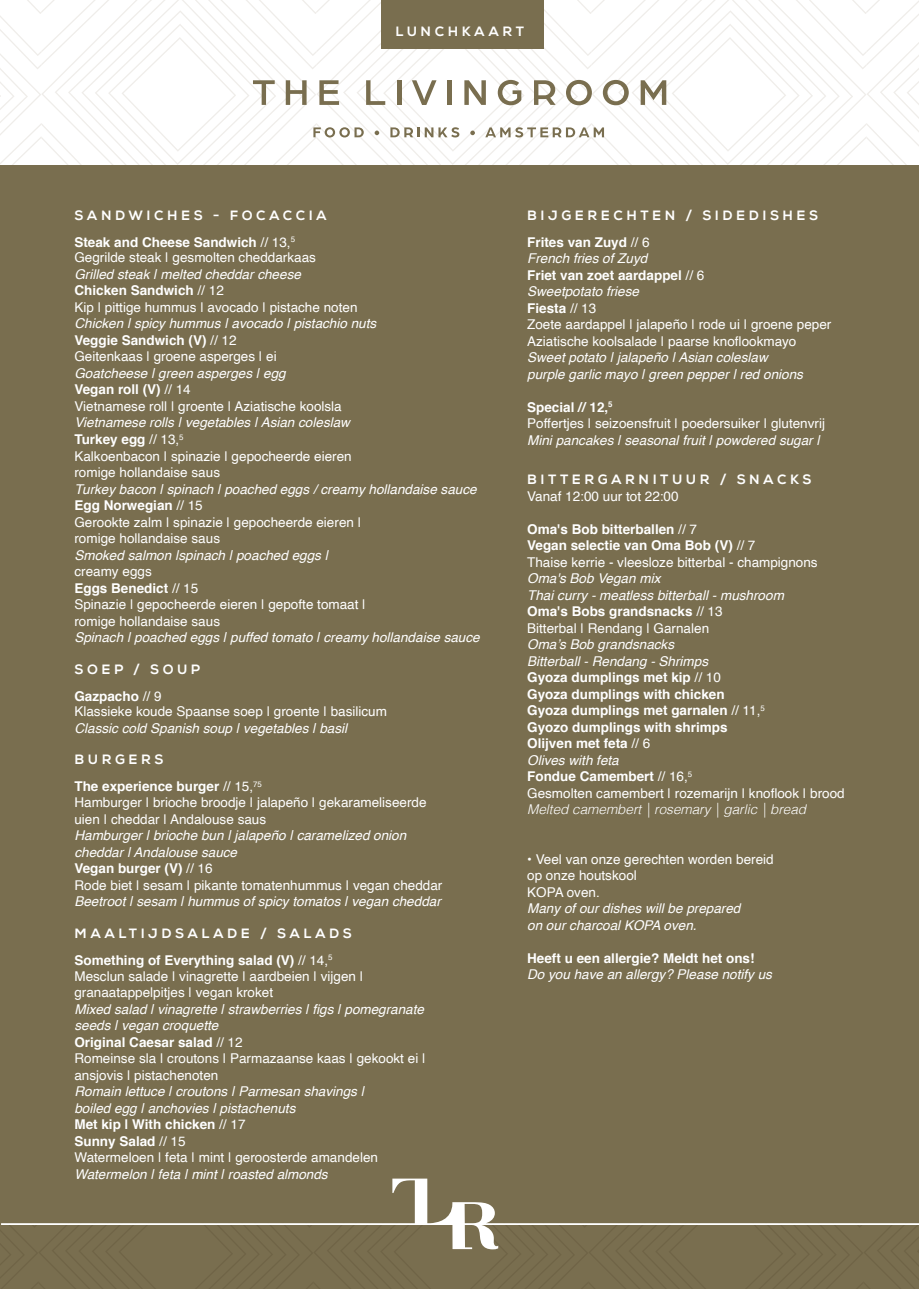
<style>
.page{position:relative;width:919px;height:1289px;background:#fff}
.page>*{position:absolute;margin:0;border:0;box-sizing:border-box;transform-origin:0 0}
.t1{font:13.5px/16.5px "Helvetica";color:#fff}
.t2{font:italic 13.5px/16.5px "Helvetica";color:#fff}
.t3{font:700 13.5px/16.5px "Helvetica";color:#fff}
.t4{font:800 13.5px "Nexa";letter-spacing:.265em;color:#fff}
.t5{font:italic 300 13.5px "Helvetica";color:#fff}
.s1{font-weight:700}
.s2{font-style:italic}
.s3{font-weight:700;font-style:normal}
.s4{font-style:normal}
.s5{font-weight:400;font-style:italic}
.s6{font-weight:400}
</style>
<div class="page">
<svg style="left:0;top:0;width:918px;height:166px"></svg>
<div style="left:0;top:166px;width:918px;height:1122px;background:#796e4f"></div>
<svg style="left:1px;top:1178px;width:917px;height:71px"></svg>
<p class="t4" style="left:395px;top:23px;width:130px">LUNCHKAART</p>
<p class="t4" style="left:75px;top:207px;width:254px">SANDWICHES - FOCACCIA</p>
<p class="t1" style="left:74px;top:234px;width:243px;line-height:15.8px"><span class="s1">Steak and Cheese Sandwich</span> // 13,<sup>5<br></sup>Gegrilde steak | gesmolten cheddarkaas</p>
<p class="t1" style="left:74px;top:266px;width:284px"><span class="s2">Grilled steak | melted cheddar cheese<br></span><span class="s1">Chicken Sandwich</span> // 12<br>Kip | pittige hummus | avocado | pistache noten</p>
<p class="t2" style="left:74px;top:316px;width:303px">Chicken | spicy hummus | avocado | pistachio nuts<br><span class="s3">Veggie Sandwich (V)</span> <span class="s4">// 12<br>Geitenkaas | groene asperges | ei</span></p>
<p class="t1" style="left:74px;top:365px;width:269px"><span class="s2">Goatcheese | green asperges | egg<br></span><span class="s1">Vegan roll (V)</span> // 14<br>Vietnamese roll | groente | Aziatische koolsla</p>
<p class="t1" style="left:74px;top:415px;width:279px"><span class="s2">Vietnamese rolls | vegetables | Asian coleslaw </span><span class="s1">Turkey egg</span> // 13,<sup>5<br></sup>Kalkoenbacon | spinazie | gepocheerde eieren romige hollandaise saus</p>
<p class="t1" style="left:74px;top:481px;width:403px"><span class="s2">Turkey bacon | spinach | poached eggs / creamy hollandaise sauce </span><span class="s1">Egg Norwegian</span> // 15<br>Gerookte zalm | spinazie | gepocheerde eieren |<br>romige hollandaise saus</p>
<p class="t2" style="left:74px;top:547px;width:255px">Smoked salmon |spinach | poached eggs |</p>
<p class="t1" style="left:74px;top:563px;width:293px">creamy eggs<br><span class="s1">Eggs Benedict</span> // 15<br>Spinazie | gepocheerde eieren | gepofte tomaat | romige hollandaise saus</p>
<p class="t2" style="left:74px;top:629px;width:407px">Spinach | poached eggs | puffed tomato | creamy hollandaise sauce</p>
<p class="t4" style="left:75px;top:660px;width:127px">SOEP / SOUP</p>
<p class="t1" style="left:74px;top:688px;width:314px;line-height:15.8px"><span class="s1">Gazpacho</span> // 9<br>Klassieke koude Spaanse soep | groente | basilicum</p>
<p class="t2" style="left:74px;top:720px;width:274px">Classic cold Spanish soup | vegetables | basil</p>
<p class="t4" style="left:75px;top:751px;width:90px">BURGERS</p>
<p class="t1" style="left:74px;top:779px;width:353px"><span class="s1">The experience burger</span> // 15,<sup>75<br></sup>Hamburger | brioche broodje | jalapeño | gekarameliseerde uien | cheddar | Andalouse saus</p>
<p class="t2" style="left:74px;top:827px;width:369px">Hamburger | brioche bun | jalapeño | caramelized onion cheddar | Andalouse sauce<br><span class="s3">Vegan burger (V)</span> <span class="s4">// 16<br>Rode biet | sesam | pikante tomatenhummus | vegan cheddar</span></p>
<p class="t2" style="left:74px;top:893px;width:368px">Beetroot | sesam | hummus of spicy tomatos | vegan cheddar</p>
<p class="t4" style="left:75px;top:924px;width:279px">MAALTIJDSALADE / SALADS</p>
<p class="t1" style="left:74px;top:952px;width:290px"><span class="s1">Something of Everything salad (V)</span> // 14,<sup>5<br></sup>Mesclun salade | vinagrette | aardbeien | vijgen | granaatappelpitjes | vegan kroket</p>
<p class="t1" style="left:74px;top:1000px;width:352px"><span class="s2">Mixed salad | vinagrette | strawberries | figs | pomegranate seeds | vegan croquette<br></span><span class="s1">Original Caesar salad</span> // 12<br>Romeinse sla | croutons | Parmazaanse kaas | gekookt ei | ansjovis | pistachenoten</p>
<p class="t2" style="left:74px;top:1083px;width:305px">Romain lettuce | croutons | Parmesan shavings | boiled egg | anchovies | pistachenuts<br><span class="s3">Met kip | With chicken</span> <span class="s4">// 17<br></span><span class="s3">Sunny Salad</span> <span class="s4">// 15<br>Watermeloen | feta | mint | geroosterde amandelen</span></p>
<p class="t2" style="left:74px;top:1165px;width:255px">Watermelon | feta | mint | roasted almonds</p>
<p class="t4" style="left:527px;top:207px;width:292px">BIJGERECHTEN / SIDEDISHES</p>
<p class="t1" style="left:527px;top:234px;width:305px"><span class="s1">Frites van Zuyd</span> // 6<br><span class="s2">French fries of Zuyd<br></span><span class="s1">Friet van zoet aardappel</span> // 6<br><span class="s2">Sweetpotato friese<br></span><span class="s1">Fiesta</span> // 13<br>Zoete aardappel | jalapeño | rode ui | groene peper<br>Aziatische koolsalade | paarse knoflookmayo</p>
<p class="t2" style="left:527px;top:349px;width:277px">Sweet potato | jalapeño | Asian coleslaw purple garlic mayo | green pepper | red onions</p>
<p class="t1" style="left:527px;top:399px;width:299px"><span class="s1">Special // 12,</span><sup>5<br></sup>Poffertjes | seizoensfruit | poedersuiker | glutenvrij</p>
<p class="t2" style="left:527px;top:432px;width:294px">Mini pancakes | seasonal fruit | powdered sugar |</p>
<p class="t4" style="left:527px;top:471px;width:285px">BITTERGARNITUUR / SNACKS</p>
<p class="t1" style="left:527px;top:488px;width:153px">Vanaf 12:00 uur tot 22:00</p>
<p class="t1" style="left:527px;top:521px;width:292px"><span class="s1">Oma's Bob bitterballen</span> // 7<br><span class="s1">Vegan selectie van Oma Bob (V)</span> // 7<br>Thaise kerrie - vleesloze bitterbal - champignons</p>
<p class="t2" style="left:527px;top:570px;width:258px">Oma's Bob Vegan mix<br>Thai curry - meatless bitterball - mushroom<br><span class="s3">Oma's Bobs grandsnacks</span> <span class="s4">// 13<br>Bitterbal | Rendang | Garnalen</span></p>
<p class="t3" style="left:527px;top:636px;width:319px"><span class="s5">Oma’s Bob grandsnacks<br>Bitterball - Rendang - Shrimps<br></span>Gyoza dumplings met kip <span class="s6">// 10<br></span>Gyoza dumplings with chicken<br>Gyoza dumplings met garnalen <span class="s6">// 11,</span><sup>5<br></sup>Gyozo dumplings with shrimps<br>Olijven met feta <span class="s6">// 6<br></span><span class="s5">Olives with feta<br></span>Fondue Camembert <span class="s6">// 16,</span><sup>5<br></sup><span class="s6">Gesmolten camembert | rozemarijn | knoflook | brood</span></p>
<p class="t5" style="left:527px;top:798px;width:280px">Melted camembert | rosemary | garlic | bread</p>
<p class="t1" style="left:527px;top:851px;width:248px">• Veel van onze gerechten worden bereid op onze houtskool<br>KOPA oven.</p>
<p class="t2" style="left:527px;top:900px;width:215px">Many of our dishes will be prepared on our charcoal KOPA oven.</p>
<p class="t3" style="left:527px;top:949px;width:229px">Heeft u een allergie? Meldt het ons!</p>
<p class="t2" style="left:527px;top:966px;width:246px">Do you have an allergy? Please notify us</p>
</div>
